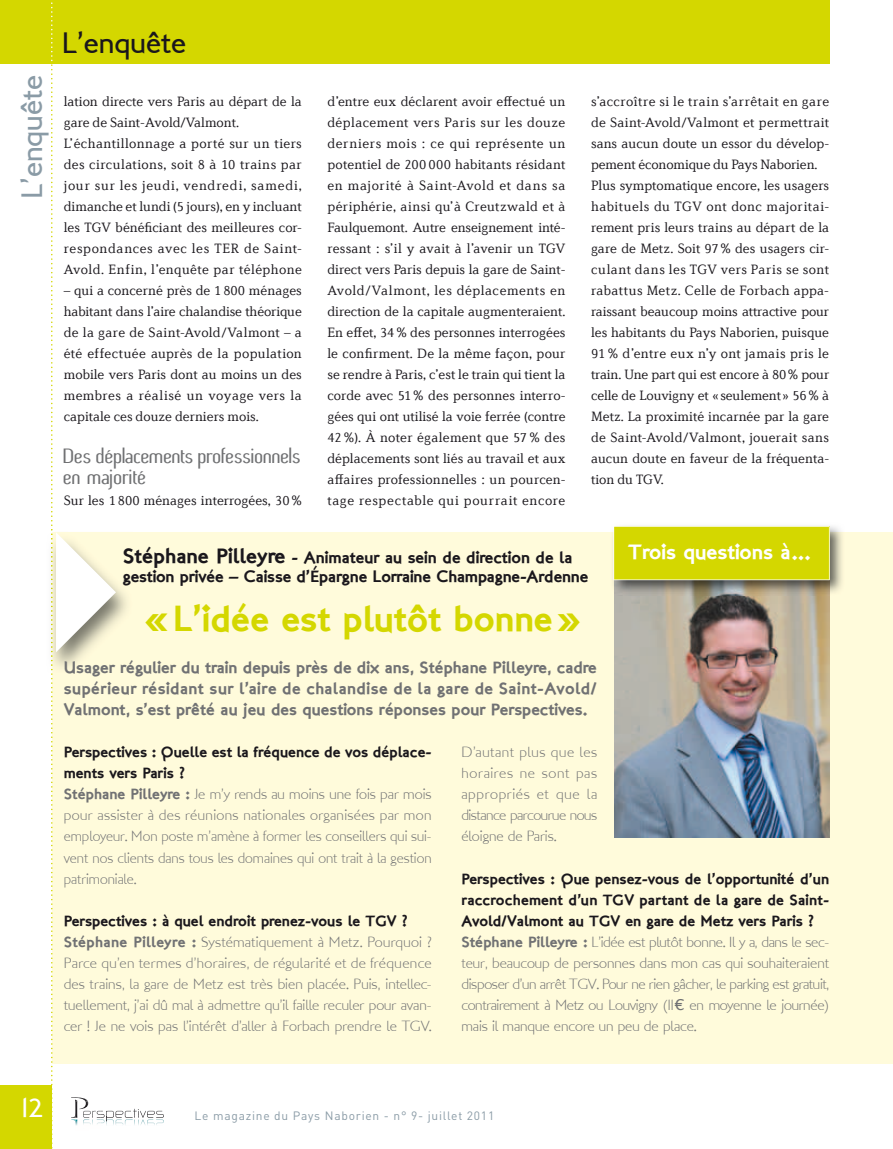
<style>
.page{position:relative;width:893px;height:1149px;background:#fff}
.page>*{position:absolute;margin:0;border:0;box-sizing:border-box;transform-origin:0 0}
.t1{font:36px "London Two";color:#d4d700}
.t2{font:30px "London Between";color:#1a171c}
.t3{font:30px "London Between";color:#8a9ba6}
.t4{font:27px "London Between";color:#fff}
.t5{font:21px/21px "Butter unsalted";letter-spacing:-.03em;color:#707173}
.t6{font:21px "London Two";color:#fff}
.t7{font:16.5px/21px "London Two";color:#707173;text-align:justify}
.t8{font:16.5px "London Two";letter-spacing:-.01em;color:#1a171c}
.t9{font:15px/21px "London MM";color:#707173;text-align:justify}
.t10{font:15px/21px "London Two";color:#1a171c}
.t11{font:300 14.25px/21px "Diverda Serif Com";color:#1a171c;text-align:justify}
.t12{font:300 14.25px/21px "Diverda Serif Com";letter-spacing:.02em;color:#1a171c}
.t13{font:12px "DIN";letter-spacing:.065em;color:#8a9ba6}
.s1{font-size:21px}
.s2{font-family:"London Two"}
.s3{font-family:"Lucida Sans Unicode"}
.s4{font-family:"Blue Island Std";font-size:28.35px}
</style>
<div class="page">
<div style="left:0;top:0;width:829px;height:64px;background:#d4d700"></div>
<div style="left:53px;top:531px;width:840px;height:532px;background:#fffbdb"></div>
<div style="left:0;top:1085px;width:51px;height:63px;background:#d4d700"></div>
<img style="left:614px;top:595px;width:216px;height:242px">
<svg style="left:51px;top:2px;width:113px;height:1146px"></svg>
<img style="left:610px;top:526px;width:235px;height:69px">
<div style="left:613px;top:526px;width:217px;height:54px;background:#d4d700"></div>
<h2 class="t3" style="left:14px;top:199px;width:126px;rotate:-90deg">L’enquête</h2>
<h2 class="t2" style="left:62px;top:25px;width:126px">L’enquête</h2>
<p class="t12" style="left:64px;top:91px;width:240px">lation directe vers Paris au départ de la gare de Saint-Avold/Valmont.<br>L’échantillonnage a porté sur un tiers des circulations, soit 8 à 10 trains par jour sur les jeudi, vendredi, samedi, dimanche et lundi (5 jours), en y incluant les TGV bénéficiant des meilleures cor&shy;respondances avec les TER de Saint-Avold. Enfin, l’enquête par téléphone</p>
<p class="t11" style="left:64px;top:280px;width:240px">– qui a concerné près de 1 800 ménages habitant dans l’aire chalandise théorique de la gare de Saint-Avold/Valmont – a été effectuée auprès de la population mobile vers Paris dont au moins un des membres a réalisé un voyage vers la capitale ces douze derniers mois.</p>
<h3 class="t5" style="left:64px;top:446px;width:240px">Des déplacements professionnels en majorité</h3>
<p class="t11" style="left:64px;top:490px;width:240px">Sur les 1 800 ménages interrogées, 30 %</p>
<p class="t11" style="left:327px;top:91px;width:240px">d’entre eux déclarent avoir effectué un déplacement vers Paris sur les douze derniers mois : ce qui représente un potentiel de 200 000 habitants résidant en majorité à Saint-Avold et dans sa périphérie, ainsi qu’à Creutzwald et à Faulquemont. Autre enseignement inté&shy;ressant : s’il y avait à l’avenir un TGV direct vers Paris depuis la gare de Saint-Avold/Valmont, les déplacements en direction de la capitale augmenteraient.<br>En effet, 34 % des personnes interrogées le confirment. De la même façon, pour se rendre à Paris, c’est le train qui tient la corde avec 51 % des personnes interro&shy;gées qui ont utilisé la voie ferrée (contre 42 %). À noter également que 57 % des déplacements sont liés au travail et aux affaires professionnelles : un pourcen&shy;tage respectable qui pourrait encore</p>
<p class="t11" style="left:591px;top:91px;width:240px;text-align:left">s’accroître si le train s’arrêtait en gare de Saint-Avold/Valmont et permettrait sans aucun doute un essor du dévelop&shy;pement économique du Pays Naborien.<br>Plus symptomatique encore, les usagers habituels du TGV ont donc majoritai&shy;rement pris leurs trains au départ de la gare de Metz. Soit 97 % des usagers cir&shy;culant dans les TGV vers Paris se sont rabattus Metz. Celle de Forbach appa&shy;raissant beaucoup moins attractive pour les habitants du Pays Naborien, puisque 91 % d’entre eux n’y ont jamais pris le train. Une part qui est encore à 80 % pour celle de Louvigny et « seulement » 56 % à Metz. La proximité incarnée par la gare de Saint-Avold/Valmont, jouerait sans aucun doute en faveur de la fréquenta&shy;tion du TGV.</p>
<p class="t8" style="left:123px;top:546px;width:451px"><span class="s1">Stéphane Pilleyre</span> - Animateur au sein de direction de la</p>
<h3 class="t6" style="left:628px;top:538px;width:185px">Trois questions à…</h3>
<p class="t8" style="left:123px;top:565px;width:467px">gestion privée – Caisse d’Épargne Lorraine Champagne-Ardenne</p>
<h1 class="t1" style="left:145px;top:595px;width:437px">« L’idée est plutôt bonne »</h1>
<p class="t7" style="left:64px;top:657px;width:534px">Usager régulier du train depuis près de dix ans, Stéphane Pilleyre, cadre supérieur résidant sur l’aire de chalandise de la gare de Saint-Avold/ Valmont, s’est prêté au jeu des questions réponses pour Perspectives.</p>
<p class="t10" style="left:64px;top:741px;width:369px">Perspectives : Quelle est la fréquence de vos déplace&shy;ments vers Paris ?</p>
<p class="t9" style="left:64px;top:784px;width:369px"><span class="s2">Stéphane Pilleyre :</span> Je m’y rends au moins une fois par mois pour assister à des réunions nationales organisées par mon employeur. Mon poste m’amène à former les conseillers qui sui&shy;vent nos clients dans tous les domaines qui ont trait à la gestion patrimoniale.</p>
<p class="t10" style="left:64px;top:909px;width:345px">Perspectives : à quel endroit prenez-vous le TGV ?</p>
<p class="t9" style="left:64px;top:931px;width:369px"><span class="s2">Stéphane Pilleyre :</span> Systématiquement à Metz. Pourquoi ?<br>Parce qu’en termes d’horaires, de régularité et de fréquence des trains, la gare de Metz est très bien placée. Puis, intellec&shy;tuellement, j’ai dû mal à admettre qu’il faille reculer pour avan&shy;cer ! Je ne vois pas l’intérêt d’aller à Forbach prendre le TGV.</p>
<p class="t9" style="left:461px;top:742px;width:137px">D’autant plus que les horaires ne sont pas appropriés et que la distance parcourue nous éloigne de Paris.</p>
<p class="t10" style="left:461px;top:867px;width:369px;text-align:justify">Perspectives : Que pensez-vous de l’opportunité d’un raccrochement d’un TGV partant de la gare de Saint-Avold/Valmont au TGV en gare de Metz vers Paris ?</p>
<p class="t9" style="left:461px;top:931px;width:369px"><span class="s2">Stéphane Pilleyre :</span> L’idée est plutôt bonne. Il y a, dans le sec&shy;teur, beaucoup de personnes dans mon cas qui souhaiteraient disposer d’un arrêt TGV. Pour ne rien gâcher, le parking est gratuit, contrairement à Metz ou Louvigny (11 <span class="s3">€</span> en moyenne le journée) mais il manque encore un peu de place.</p>
<h3 class="t4" style="left:21px;top:1091px;width:69px">12 <span class="s4">P</span></h3>
<p class="t13" style="left:195px;top:1107px;width:301px">Le magazine du Pays Naborien - n° 9- juillet 2011</p>
</div>
